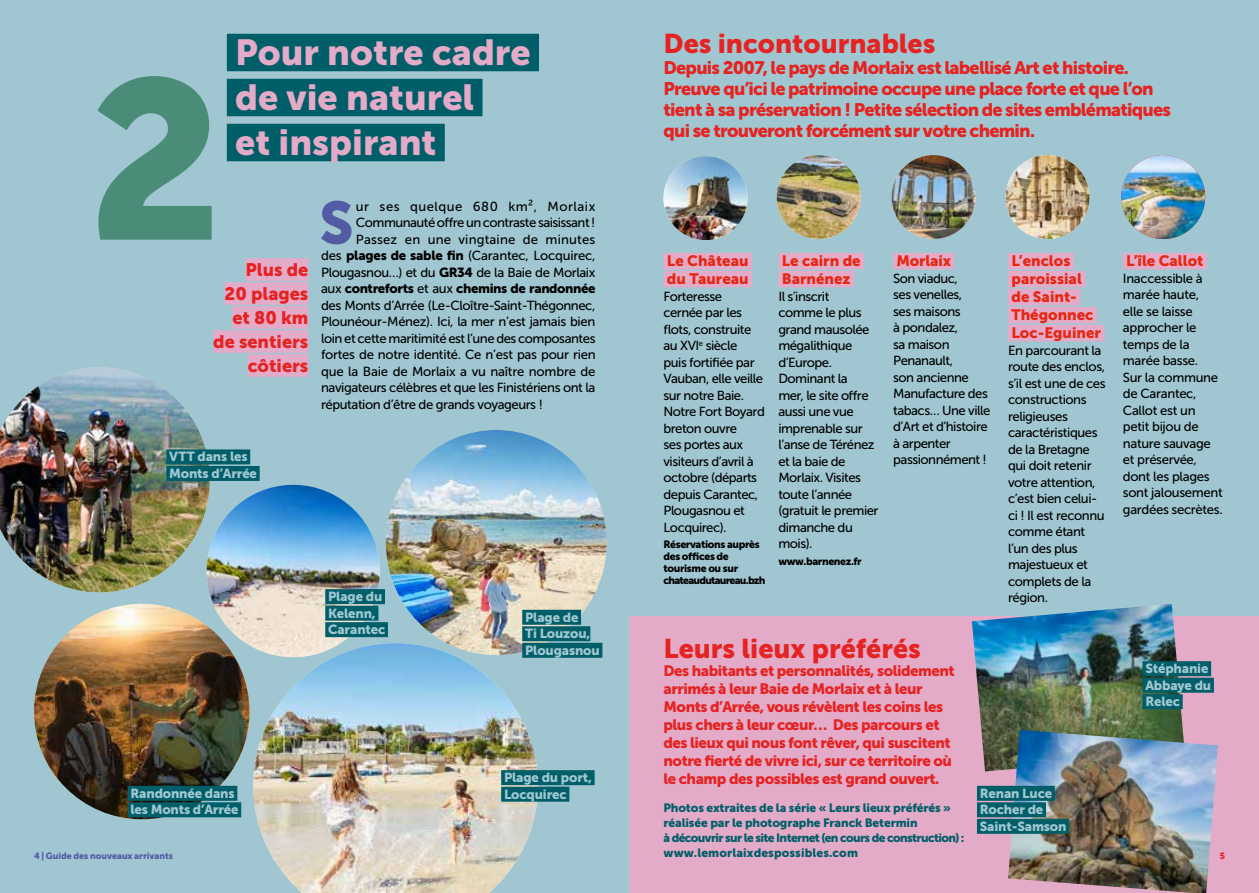
<style>
.page{position:relative;width:1259px;height:893px;background:#a0c7d1}
.page>*{position:absolute;margin:0;border:0;box-sizing:border-box;transform-origin:0 0}
.t1{font:225px "Museo Sans 900";color:#4b8c79}
.t2{font:59.25px "Museo Sans 900";color:#545ba5}
.t3{font:36px/45px "Museo Sans 900";color:#e4abc8}
.t4{font:27px "Museo Sans 900";color:#e52322}
.t5{font:18px/21px "Museo Sans 900";letter-spacing:-.04em;color:#e52322}
.t6{font:18px/24px "Museo Sans 900";color:#e52322;text-align:right}
.t7{font:15px/18px "Museo Sans 900";letter-spacing:-.03em;color:#e52322}
.t8{font:15px/18px "Museo Sans 900";color:#e52713}
.t9{font:13.2px/16.5px "Museo Sans 500";letter-spacing:-.04em;color:#000}
.t10{font:13.2px/16.5px "Museo Sans 900";letter-spacing:-.01em;color:#a0c7d1}
.t11{font:13.2px/16.5px "Museo Sans 500";letter-spacing:-.015em;color:#000;text-align:right}
.t12{font:13.2px "Museo Sans 900";letter-spacing:-.03em;color:#000}
.t13{font:12px/15px "Museo Sans 900";letter-spacing:-.01em;color:#005e68}
.t14{font:10.5px/12px "Museo Sans 900";letter-spacing:-.035em;color:#000}
.t15{font:9px "Museo Sans 900";letter-spacing:-.005em;color:#545ba5}
.t16{font:9px "Museo Sans 900";color:#e52322}
.s1{font-family:"Museo Sans 900"}
.s2{font-family:"Museo Sans 500"}
</style>
<div class="page">
<div style="left:629px;top:617px;width:630px;height:276px;background:#e4abc8"></div>
<div style="left:227px;top:34px;width:312px;height:37px;background:#005e68"></div>
<div style="left:227px;top:79px;width:255px;height:37px;background:#005e68"></div>
<div style="left:227px;top:124px;width:218px;height:37px;background:#005e68"></div>
<div style="left:245px;top:258px;width:63px;height:23px;background:#e4abc8"></div>
<div style="left:225px;top:282px;width:83px;height:23px;background:#e4abc8"></div>
<div style="left:232px;top:306px;width:76px;height:23px;background:#e4abc8"></div>
<div style="left:213px;top:330px;width:95px;height:23px;background:#e4abc8"></div>
<div style="left:248px;top:354px;width:60px;height:23px;background:#e4abc8"></div>
<div style="left:663px;top:253px;width:89px;height:16px;background:#e4abc8"></div>
<div style="left:663px;top:271px;width:89px;height:16px;background:#e4abc8"></div>
<div style="left:778px;top:253px;width:86px;height:16px;background:#e4abc8"></div>
<div style="left:778px;top:271px;width:76px;height:16px;background:#e4abc8"></div>
<div style="left:893px;top:253px;width:61px;height:16px;background:#e4abc8"></div>
<div style="left:1008px;top:253px;width:65px;height:16px;background:#e4abc8"></div>
<div style="left:1008px;top:271px;width:77px;height:16px;background:#e4abc8"></div>
<div style="left:1008px;top:289px;width:72px;height:16px;background:#e4abc8"></div>
<div style="left:1008px;top:307px;width:89px;height:16px;background:#e4abc8"></div>
<div style="left:1008px;top:325px;width:96px;height:16px;background:#e4abc8"></div>
<div style="left:1123px;top:253px;width:83px;height:16px;background:#e4abc8"></div>
<img style="left:663px;top:156px;width:84px;height:84px;border-radius:42px">
<img style="left:776px;top:155px;width:84px;height:84px;border-radius:42px">
<img style="left:891px;top:155px;width:84px;height:84px;border-radius:42px">
<img style="left:1005px;top:155px;width:84px;height:84px;border-radius:42px">
<img style="left:1121px;top:155px;width:84px;height:84px;border-radius:42px">
<img style="left:206px;top:485px;width:175px;height:173px">
<img style="left:386px;top:430px;width:220px;height:225px">
<img style="left:0;top:367px;width:210px;height:225px">
<img style="left:972px;top:604px;width:213px;height:167px">
<img style="left:1008px;top:730px;width:209px;height:163px">
<img style="left:253px;top:643px;width:285px;height:250px">
<img style="left:34px;top:604px;width:215px;height:215px;border-radius:108px">
<div style="left:325px;top:589px;width:60px;height:15px;background:#005e68"></div>
<div style="left:325px;top:606px;width:53px;height:15px;background:#005e68"></div>
<div style="left:325px;top:622px;width:63px;height:15px;background:#005e68"></div>
<div style="left:166px;top:449px;width:84px;height:15px;background:#005e68"></div>
<div style="left:166px;top:466px;width:94px;height:15px;background:#005e68"></div>
<div style="left:128px;top:786px;width:109px;height:15px;background:#005e68"></div>
<div style="left:128px;top:802px;width:113px;height:15px;background:#005e68"></div>
<div style="left:522px;top:610px;width:59px;height:15px;background:#005e68"></div>
<div style="left:522px;top:626px;width:68px;height:15px;background:#005e68"></div>
<div style="left:522px;top:643px;width:80px;height:15px;background:#005e68"></div>
<div style="left:501px;top:770px;width:93px;height:15px;background:#005e68"></div>
<div style="left:501px;top:787px;width:68px;height:15px;background:#005e68"></div>
<div style="left:1142px;top:661px;width:69px;height:15px;background:#005e68"></div>
<div style="left:1142px;top:678px;width:72px;height:15px;background:#005e68"></div>
<div style="left:1142px;top:694px;width:40px;height:15px;background:#005e68"></div>
<div style="left:977px;top:786px;width:78px;height:15px;background:#005e68"></div>
<div style="left:977px;top:802px;width:69px;height:15px;background:#005e68"></div>
<div style="left:977px;top:819px;width:92px;height:15px;background:#005e68"></div>
<h3 class="t4" style="left:663px;top:28px;width:273px">Des incontournables</h3>
<h3 class="t5" style="left:663px;top:57px;width:509px">Depuis 2007, le pays de Morlaix est labellisé Art et histoire.<br>Preuve qu’ici le patrimoine occupe une place forte et que l’on tient à sa préservation ! Petite sélection de sites emblématiques qui se trouveront forcément sur votre chemin.</h3>
<h3 class="t3" style="left:235px;top:30px;width:297px">Pour notre cadre de vie naturel<br>et inspirant</h3>
<h1 class="t1" style="left:88px;top:33px;width:137px">2</h1>
<p class="t11" style="left:321px;top:198px;width:276px">ur ses quelque 680 km², Morlaix Communauté offre un contraste saisissant !<br>Passez en une vingtaine de minutes<br>des <span class="s1">plages de sable fin</span> (Carantec, Locquirec, Plougasnou…) et du <span class="s1">GR34</span> de la Baie de Morlaix</p>
<p class="t12" style="left:321px;top:281px;width:276px"><span class="s2">aux</span> contreforts <span class="s2">et aux</span> chemins de randonnée</p>
<p class="t9" style="left:321px;top:297px;width:276px;text-align:justify">des Monts d’Arrée (Le-Cloître-Saint-Thégonnec, Plounéour-Ménez). Ici, la mer n’est jamais bien loin et cette maritimité est l’une des composantes fortes de notre identité. Ce n’est pas pour rien que la Baie de Morlaix a vu naître nombre de navigateurs célèbres et que les Finistériens ont la réputation d’être de grands voyageurs !</p>
<h2 class="t2" style="left:319px;top:189px;width:36px">S</h2>
<p class="t8" style="left:1011px;top:252px;width:91px">L’enclos paroissial de Saint-<br>Thégonnec<br>Loc-Eguiner</p>
<p class="t9" style="left:1008px;top:342px;width:99px">En parcourant la route des enclos, s’il est une de ces constructions religieuses caractéristiques de la Bretagne qui doit retenir votre attention, c’est bien celui&shy;ci ! Il est reconnu comme étant l’un des plus majestueux et complets de la région.</p>
<p class="t8" style="left:1126px;top:252px;width:79px">L’île Callot</p>
<p class="t9" style="left:1123px;top:270px;width:101px">Inaccessible à marée haute, elle se laisse approcher le temps de la marée basse.<br>Sur la commune de Carantec,<br>Callot est un petit bijou de nature sauvage et préservée, dont les plages sont jalousement gardées secrètes.</p>
<p class="t8" style="left:667px;top:252px;width:83px">Le Château du Taureau</p>
<p class="t9" style="left:663px;top:288px;width:103px">Forteresse<br>cernée par les flots, construite au XVI<sup>e</sup> siècle<br>puis fortifiée par<br>Vauban, elle veille sur notre Baie.<br>Notre Fort Boyard breton ouvre<br>ses portes aux visiteurs d’avril à octobre (départs depuis Carantec,<br>Plougasnou et<br>Locquirec).</p>
<p class="t14" style="left:663px;top:538px;width:104px">Réservations auprès des offices de tourisme ou sur chateaudutaureau.bzh</p>
<p class="t8" style="left:782px;top:252px;width:80px">Le cairn de<br>Barnénez</p>
<p class="t9" style="left:778px;top:288px;width:102px">Il s’inscrit<br>comme le plus grand mausolée mégalithique d’Europe.<br>Dominant la<br>mer, le site offre aussi une vue imprenable sur l’anse de Térénez et la baie de<br>Morlaix. Visites toute l’année (gratuit le premier dimanche du mois).</p>
<p class="t14" style="left:778px;top:555px;width:85px">www.barnenez.fr</p>
<p class="t8" style="left:896px;top:252px;width:56px">Morlaix</p>
<p class="t9" style="left:893px;top:270px;width:99px">Son viaduc,<br>ses venelles,<br>ses maisons<br>à pondalez,<br>sa maison<br>Penanault,<br>son ancienne<br>Manufacture des tabacs… Une ville d’Art et d’histoire à arpenter passionnément !</p>
<h3 class="t6" style="left:213px;top:258px;width:97px">Plus de<br>20 plages et 80 km de sentiers côtiers</h3>
<p class="t10" style="left:169px;top:448px;width:89px">VTT dans les<br>Monts d’Arrée</p>
<p class="t10" style="left:328px;top:588px;width:59px">Plage du<br>Kelenn,<br>Carantec</p>
<p class="t10" style="left:525px;top:609px;width:76px">Plage de<br>Ti Louzou,<br>Plougasnou</p>
<h3 class="t4" style="left:663px;top:633px;width:259px">Leurs lieux préférés</h3>
<p class="t7" style="left:663px;top:662px;width:293px">Des habitants et personnalités, solidement arrimés à leur Baie de Morlaix et à leur Monts d’Arrée, vous révèlent les coins les plus chers à leur cœur… Des parcours et des lieux qui nous font rêver, qui suscitent notre fierté de vivre ici, sur ce territoire où le champ des possibles est grand ouvert.</p>
<p class="t13" style="left:663px;top:800px;width:302px">Photos extraites de la série « Leurs lieux préférés » réalisée par le photographe Franck Betermin<br>à découvrir sur le site Internet (en cours de construction) : www.lemorlaixdespossibles.com</p>
<p class="t10" style="left:1145px;top:660px;width:67px">Stéphanie<br>Abbaye du<br>Relec</p>
<p class="t10" style="left:504px;top:769px;width:89px">Plage du port,<br>Locquirec</p>
<p class="t10" style="left:130px;top:785px;width:110px">Randonnée dans les Monts d’Arrée</p>
<p class="t10" style="left:980px;top:785px;width:88px">Renan Luce<br>Rocher de<br>Saint-Samson</p>
<p class="t15" style="left:34px;top:850px;width:140px">4 | Guide des nouveaux arrivants</p>
<p class="t16" style="left:1219px;top:850px;width:7px">5</p>
</div>
